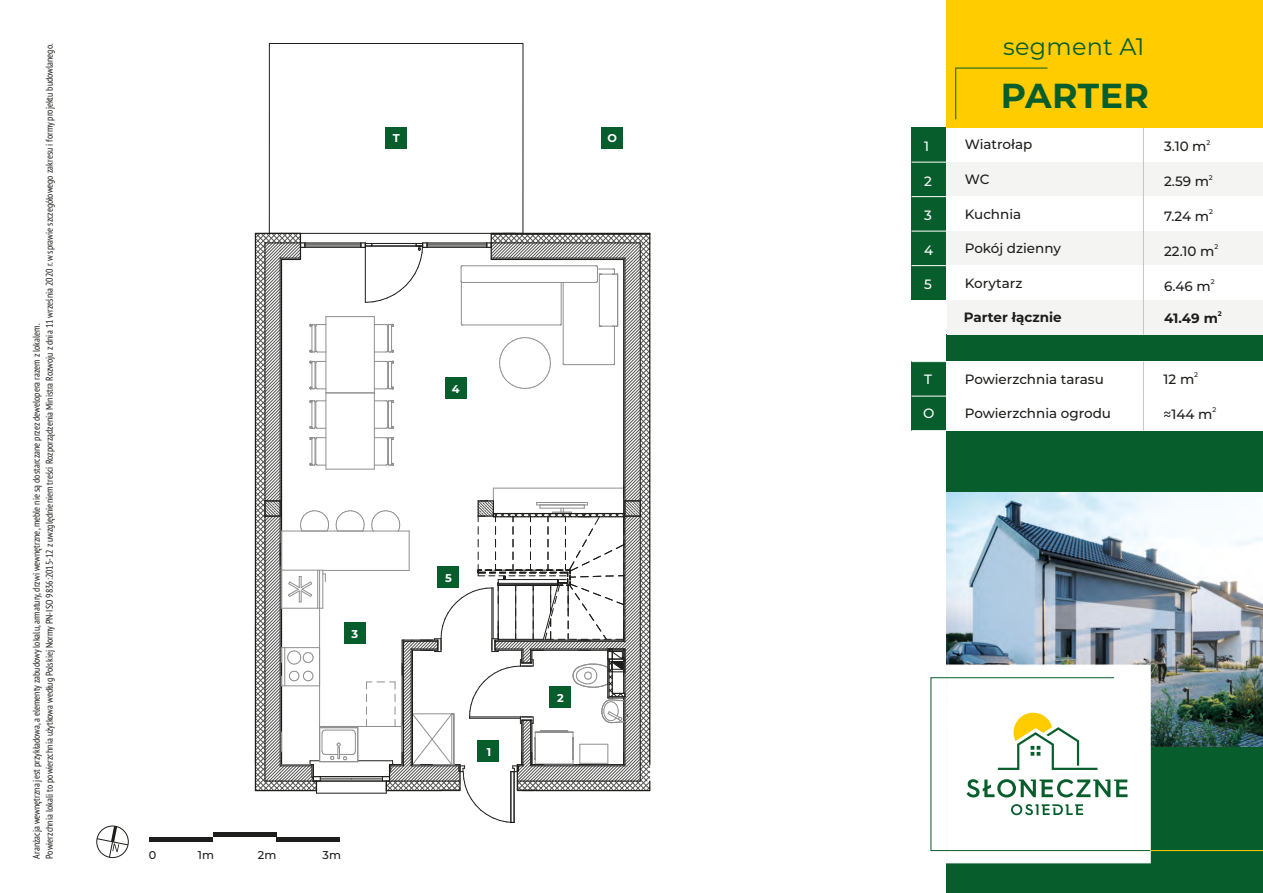
<style>
.page{position:relative;width:1263px;height:893px;background:#fff}
.page>*{position:absolute;margin:0;border:0;box-sizing:border-box;transform-origin:0 0}
.t1{font:700 34.65px "Montserrat";letter-spacing:.015em;color:#075d2b}
.t2{font:23.85px "Montserrat";letter-spacing:.01em;color:#075d2b}
.t3{font:500 13.5px "Montserrat";color:#1d1d1b}
.t4{font:700 13.5px "Montserrat";color:#1d1d1b}
.t5{font:500 13.5px "Montserrat";color:#fff}
.t6{font:500 11.25px "Montserrat";color:#1d1d1b}
.t7{font:700 11.25px "Montserrat";color:#fff}
.t8{font:condensed 9.75px/12.8px "PT Sans";color:#1d1d1b}
.t9{font:500 6.75px "Montserrat";color:#1d1d1b}
.t10{font:700 6.75px "Montserrat";color:#1d1d1b}
</style>
<div class="page">
<div style="left:946px;top:335px;width:317px;height:558px;background:#075d2b"></div>
<img style="left:946px;top:492px;width:317px;height:255px">
<div style="left:947px;top:300px;width:316px;height:35px;background:#f4f4f3"></div>
<div style="left:911px;top:128px;width:35px;height:34px;background:#075d2b"></div>
<div style="left:911px;top:162px;width:352px;height:35px;background:#f4f4f3"></div>
<div style="left:911px;top:162px;width:35px;height:35px;background:#075d2b"></div>
<div style="left:911px;top:197px;width:35px;height:34px;background:#075d2b"></div>
<div style="left:911px;top:231px;width:352px;height:35px;background:#f4f4f3"></div>
<div style="left:911px;top:231px;width:35px;height:35px;background:#075d2b"></div>
<div style="left:911px;top:266px;width:35px;height:34px;background:#075d2b"></div>
<div style="left:946px;top:0;width:317px;height:128px;background:#fc0"></div>
<svg style="left:255px;top:233px;width:396px;height:590px"></svg>
<div style="left:477px;top:740px;width:22px;height:22px;background:#075d2b"></div>
<div style="left:549px;top:686px;width:22px;height:21px;background:#075d2b"></div>
<div style="left:344px;top:622px;width:22px;height:22px;background:#075d2b"></div>
<div style="left:445px;top:377px;width:21px;height:21px;background:#075d2b"></div>
<div style="left:437px;top:566px;width:22px;height:22px;background:#075d2b"></div>
<div style="left:945px;top:665px;width:206px;height:198px;background:#fff;border:1px solid #fff"></div>
<svg style="left:930px;top:677px;width:221px;height:174px"></svg>
<svg style="left:96px;top:825px;width:33px;height:33px"></svg>
<hr style="left:911px;top:162px;width:35px;height:1px;background:#fff">
<hr style="left:911px;top:196px;width:35px;height:1px;background:#fff">
<hr style="left:911px;top:231px;width:35px;height:1px;background:#fff">
<hr style="left:911px;top:265px;width:35px;height:1px;background:#fff">
<hr style="left:1150px;top:850px;width:113px;height:1px;background:#fc0">
<div style="left:149px;top:837px;width:64px;height:5px;background:#1d1d1b"></div>
<div style="left:213px;top:832px;width:64px;height:5px;background:#1d1d1b"></div>
<div style="left:277px;top:837px;width:63px;height:5px;background:#1d1d1b"></div>
<svg style="left:955px;top:67px;width:93px;height:53px"></svg>
<div style="left:269px;top:43px;width:254px;height:191px;border:1px solid #1d1d1b"></div>
<div style="left:385px;top:128px;width:22px;height:21px;background:#075d2b"></div>
<hr style="left:1143px;top:128px;width:1px;height:207px;background:#c6c6c6">
<div style="left:602px;top:128px;width:21px;height:21px;background:#075d2b"></div>
<div style="left:911px;top:362px;width:35px;height:34px;background:#075d2b"></div>
<div style="left:946px;top:362px;width:317px;height:34px;background:#fff"></div>
<hr style="left:1143px;top:362px;width:1px;height:34px;background:#c6c6c6">
<div style="left:911px;top:396px;width:35px;height:35px;background:#075d2b"></div>
<hr style="left:911px;top:396px;width:35px;height:1px;background:#fff">
<div style="left:946px;top:396px;width:317px;height:35px;background:#fff"></div>
<hr style="left:1143px;top:396px;width:1px;height:35px;background:#c6c6c6">
<hr style="left:911px;top:430px;width:35px;height:1px;background:#fff">
<p class="t8" style="left:31px;top:859px;width:816px;rotate:-90deg">Aranżacja wewnętrzna jest przykładowa, a elementy zabudowy lokalu, armatury, drzwi wewnętrzne, meble nie są dostarczane przez dewelopera razem z lokalem.<br>Powierzchnia lokali to powierzchnia użytkowa według Polskiej Normy PN-ISO 9836:2015-12 z uwzględnieniem treści Rozporządzenia Ministra Rozwoju z dnia 11 września 2020 r. w sprawie szczegółowego zakresu i formy projektu budowlanego.</p>
<p class="t7" style="left:607px;top:131px;width:11px">O</p>
<p class="t7" style="left:351px;top:627px;width:8px">3</p>
<p class="t6" style="left:149px;top:848px;width:9px">0</p>
<p class="t6" style="left:198px;top:848px;width:18px">1m</p>
<p class="t6" style="left:258px;top:848px;width:20px">2m</p>
<p class="t6" style="left:323px;top:848px;width:20px">3m</p>
<p class="t7" style="left:452px;top:382px;width:9px">4</p>
<p class="t7" style="left:445px;top:571px;width:8px">5</p>
<p class="t7" style="left:487px;top:745px;width:6px">1</p>
<p class="t7" style="left:557px;top:691px;width:8px">2</p>
<h2 class="t2" style="left:1003px;top:32px;width:143px">segment A1</h2>
<h3 class="t5" style="left:924px;top:138px;width:6px">1</h3>
<h3 class="t5" style="left:924px;top:173px;width:9px">2</h3>
<h3 class="t5" style="left:924px;top:207px;width:9px">3</h3>
<h3 class="t5" style="left:924px;top:242px;width:11px">4</h3>
<h3 class="t5" style="left:924px;top:276px;width:9px">5</h3>
<h1 class="t1" style="left:1001px;top:75px;width:149px">PARTER</h1>
<h3 class="t3" style="left:965px;top:136px;width:69px">Wiatrołap</h3>
<h3 class="t3" style="left:965px;top:171px;width:26px">WC</h3>
<h3 class="t3" style="left:965px;top:206px;width:58px">Kuchnia</h3>
<h3 class="t3" style="left:965px;top:240px;width:98px">Pokój dzienny</h3>
<h3 class="t3" style="left:965px;top:275px;width:59px">Korytarz</h3>
<h3 class="t4" style="left:964px;top:309px;width:99px">Parter łącznie</h3>
<p class="t9" style="left:1206px;top:138px;width:5px">2</p>
<h3 class="t3" style="left:1164px;top:138px;width:44px">3.10 m</h3>
<p class="t9" style="left:1209px;top:173px;width:5px">2</p>
<h3 class="t3" style="left:1164px;top:173px;width:46px">2.59 m</h3>
<p class="t9" style="left:1209px;top:208px;width:5px">2</p>
<h3 class="t3" style="left:1164px;top:208px;width:46px">7.24 m</h3>
<p class="t9" style="left:1214px;top:243px;width:5px">2</p>
<h3 class="t3" style="left:1164px;top:243px;width:52px">22.10 m</h3>
<p class="t9" style="left:1211px;top:278px;width:5px">2</p>
<h3 class="t3" style="left:1164px;top:278px;width:48px">6.46 m</h3>
<p class="t10" style="left:1218px;top:310px;width:5px">2</p>
<h3 class="t4" style="left:1164px;top:310px;width:55px">41.49 m</h3>
<h3 class="t5" style="left:924px;top:370px;width:9px">T</h3>
<h3 class="t3" style="left:965px;top:371px;width:141px">Powierzchnia tarasu</h3>
<p class="t9" style="left:1194px;top:371px;width:5px">2</p>
<h3 class="t3" style="left:1164px;top:371px;width:32px">12 m</h3>
<h3 class="t5" style="left:923px;top:405px;width:13px">O</h3>
<h3 class="t3" style="left:965px;top:405px;width:148px">Powierzchnia ogrodu</h3>
<p class="t9" style="left:1212px;top:405px;width:5px">2</p>
<h3 class="t3" style="left:1164px;top:405px;width:50px">≈144 m</h3>
</div>
